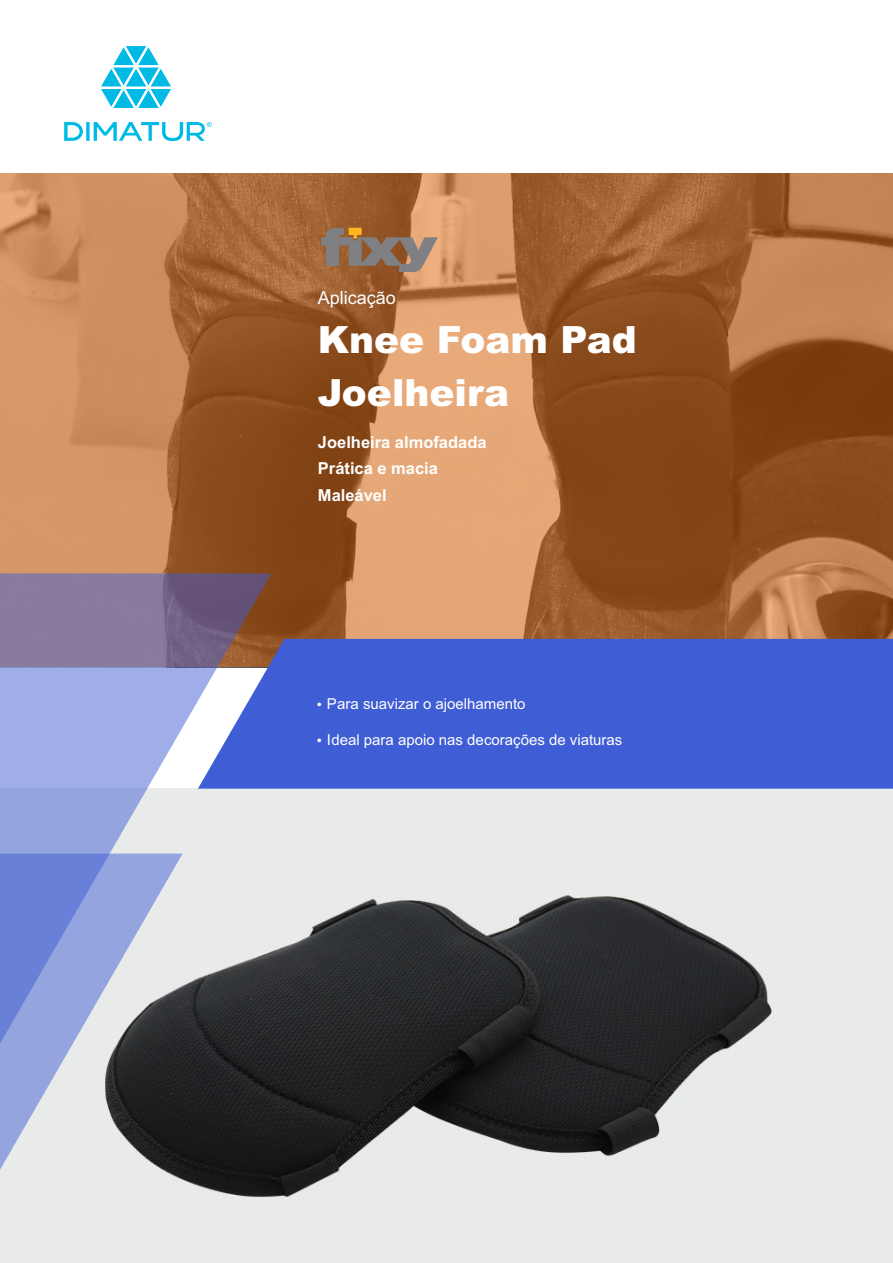
<style>
.page{position:relative;width:893px;height:1263px;background:#fff}
.page>*{position:absolute;margin:0;border:0;box-sizing:border-box;transform-origin:0 0}
.t1{font:900 37.5px/52.9px "Arial";color:#fff}
.t2{font:18px "Arial";color:#fff}
.t3{font:700 16.5px/26.5px "Arial";color:#fff}
.t4{font:15px "Arial";color:#fff}
</style>
<div class="page">
<div style="left:0;top:174px;width:893px;height:493px;background:#e66909;opacity:.5"></div>
<img style="left:183px;top:789px;width:710px;height:474px">
<svg style="left:101px;top:46px;width:70px;height:62px"></svg>
<svg style="left:86px;top:122px;width:4px;height:19px"></svg>
<svg style="left:64px;top:122px;width:19px;height:19px"></svg>
<svg style="left:94px;top:122px;width:118px;height:19px"></svg>
<div style="left:271px;top:639px;width:622px;height:150px;background:#3f5dd4"></div>
<svg style="left:0;top:573px;width:271px;height:585px;background:#9293b0"></svg>
<svg style="left:0;top:853px;width:183px;height:410px;background:#a6aec9"></svg>
<svg style="left:321px;top:228px;width:117px;height:44px;background:#98785f"></svg>
<svg style="left:318px;top:702px;width:3px;height:4px"></svg>
<svg style="left:318px;top:738px;width:3px;height:4px"></svg>
<p class="t2" style="left:318px;top:291px;width:80px">Aplicação</p>
<h1 class="t1" style="left:318px;top:317px;width:321px">Knee Foam Pad<br>Joelheira</h1>
<p class="t3" style="left:318px;top:430px;width:170px">Joelheira almofadada<br>Prática e macia<br>Maleável</p>
<p class="t4" style="left:327px;top:698px;width:200px">Para suavizar o ajoelhamento</p>
<p class="t4" style="left:327px;top:734px;width:297px">Ideal para apoio nas decorações de viaturas</p>
</div>
